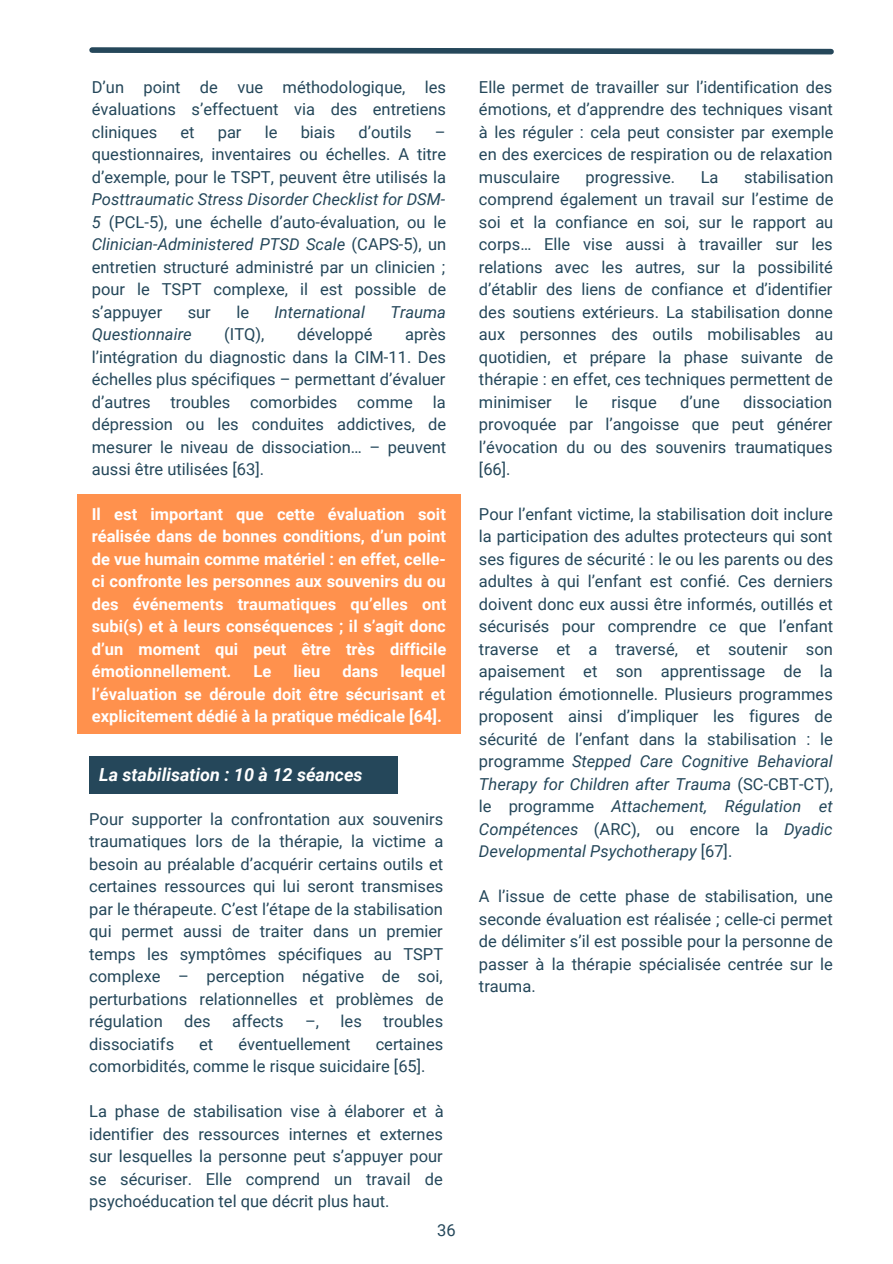
<style>
.page{position:relative;width:893px;height:1264px;background:#fff}
.page>*{position:absolute;margin:0;border:0;box-sizing:border-box;transform-origin:0 0}
.t1{font:italic 700 18px "Roboto";color:#fff}
.t2{font:16.5px/22.5px "Roboto";color:#24475a;text-align:justify}
.t3{font:700 16.5px/22.5px "Roboto";color:#fff;text-align:justify}
.t4{font:italic 16.5px "Roboto";color:#24475a}
.s1{font-style:italic}
</style>
<div class="page">
<svg style="left:89px;top:47px;width:745px;height:8px"></svg>
<div style="left:77px;top:494px;width:384px;height:240px;background:#ff914d"></div>
<div style="left:89px;top:755px;width:309px;height:38px;background:#25475a"></div>
<p class="t2" style="left:92px;top:76px;width:356px">D’un point de vue méthodologique, les évaluations s’effectuent via des entretiens cliniques</p>
<p class="t2" style="left:180px;top:121px;width:16px">et</p>
<p class="t2" style="left:218px;top:121px;width:25px">par</p>
<p class="t2" style="left:265px;top:121px;width:14px">le</p>
<p class="t2" style="left:301px;top:121px;width:36px">biais</p>
<p class="t2" style="left:358px;top:121px;width:54px">d’outils</p>
<p class="t2" style="left:92px;top:121px;width:356px;text-indent:343px">– questionnaires, inventaires ou échelles. A titre d’exemple, pour le TSPT, peuvent être utilisés la <span class="s1">Posttraumatic Stress Disorder Checklist for DSM-5</span> (PCL-5), une échelle d’auto-évaluation, ou le <span class="s1">Clinician-Administered PTSD Scale</span> (CAPS-5), un entretien structuré administré par un clinicien ; pour le TSPT complexe, il est possible de s’appuyer</p>
<p class="t2" style="left:188px;top:301px;width:25px">sur</p>
<p class="t2" style="left:236px;top:301px;width:14px">le</p>
<p class="t4" style="left:274px;top:302px;width:92px">International</p>
<p class="t4" style="left:390px;top:302px;width:57px">Trauma</p>
<p class="t4" style="left:92px;top:325px;width:101px">Questionnaire</p>
<p class="t2" style="left:224px;top:323px;width:42px">(ITQ),</p>
<p class="t2" style="left:297px;top:323px;width:77px">développé</p>
<p class="t2" style="left:92px;top:323px;width:356px;text-indent:313px">après l’intégration du diagnostic dans la CIM-11. Des échelles plus spécifiques – permettant d’évaluer d’autres troubles comorbides comme la dépression ou les conduites addictives, de mesurer le niveau de dissociation… – peuvent aussi être utilisées [63].</p>
<p class="t3" style="left:92px;top:503px;width:356px">Il est important que cette évaluation soit réalisée dans de bonnes conditions, d’un point de vue humain comme matériel : en effet, celle&shy;ci confronte les personnes aux souvenirs du ou des événements traumatiques qu’elles ont subi(s) et à leurs conséquences ; il s’agit donc d’un moment qui peut être très difficile émotionnellement.</p>
<p class="t3" style="left:92px;top:660px;width:355px;text-indent:308px">lequel l’évaluation se déroule doit être sécurisant et explicitement dédié à la pratique médicale [64].</p>
<p class="t3" style="left:253px;top:660px;width:19px">Le</p>
<p class="t3" style="left:293px;top:660px;width:28px">lieu</p>
<p class="t3" style="left:342px;top:660px;width:37px">dans</p>
<p class="t1" style="left:99px;top:764px;width:265px">La stabilisation : 10 à 12 séances</p>
<p class="t2" style="left:89px;top:808px;width:356px">Pour supporter la confrontation aux souvenirs traumatiques lors de la thérapie, la victime a besoin au préalable d’acquérir certains outils et certaines ressources qui lui seront transmises par le thérapeute. C’est l’étape de la stabilisation qui permet aussi de traiter dans un premier temps les symptômes spécifiques au TSPT complexe – perception négative de soi, perturbations relationnelles et problèmes de régulation</p>
<p class="t2" style="left:184px;top:1010px;width:28px">des</p>
<p class="t2" style="left:232px;top:1010px;width:53px">affects</p>
<p class="t2" style="left:305px;top:1010px;width:16px">–,</p>
<p class="t2" style="left:340px;top:1010px;width:23px">les</p>
<p class="t2" style="left:383px;top:1010px;width:61px">troubles</p>
<p class="t2" style="left:89px;top:1032px;width:86px">dissociatifs</p>
<p class="t2" style="left:199px;top:1032px;width:16px">et</p>
<p class="t2" style="left:238px;top:1032px;width:114px">éventuellement</p>
<p class="t2" style="left:89px;top:1032px;width:355px;text-indent:286px">certaines comorbidités, comme le risque suicidaire [65].</p>
<p class="t2" style="left:89px;top:1100px;width:356px">La phase de stabilisation vise à élaborer et à identifier des ressources internes et externes sur lesquelles la personne peut s’appuyer pour se sécuriser. Elle comprend un travail de psychoéducation tel que décrit plus haut.</p>
<p class="t2" style="left:437px;top:1219px;width:20px">36</p>
<p class="t2" style="left:479px;top:76px;width:356px">Elle permet de travailler sur l’identification des émotions, et d’apprendre des techniques visant à les réguler : cela peut consister par exemple en des exercices de respiration ou de relaxation musculaire</p>
<p class="t2" style="left:479px;top:166px;width:356px;text-indent:265px">stabilisation comprend également un travail sur l’estime de soi et la confiance en soi, sur le rapport au corps… Elle vise aussi à travailler sur les relations avec les autres, sur la possibilité d’établir des liens de confiance et d’identifier des soutiens extérieurs. La stabilisation donne aux personnes des outils mobilisables au quotidien, et prépare la phase suivante de thérapie : en effet, ces techniques permettent de minimiser</p>
<p class="t2" style="left:585px;top:166px;width:91px">progressive.</p>
<p class="t2" style="left:700px;top:166px;width:19px">La</p>
<p class="t2" style="left:479px;top:390px;width:355px;text-indent:264px">dissociation provoquée par l’angoisse que peut générer l’évocation du ou des souvenirs traumatiques [66].</p>
<p class="t2" style="left:479px;top:503px;width:356px">Pour l’enfant victime, la stabilisation doit inclure la participation des adultes protecteurs qui sont ses figures de sécurité : le ou les parents ou des adultes à qui l’enfant est confié. Ces derniers doivent donc eux aussi être informés, outillés et sécurisés pour comprendre ce que l’enfant traverse et a traversé, et soutenir son apaisement et son apprentissage de la régulation émotionnelle. Plusieurs programmes proposent ainsi d’impliquer les figures de sécurité de l’enfant dans la stabilisation : le programme <span class="s1">Stepped Care Cognitive Behavioral Therapy for Children after Trauma</span> (SC-CBT-CT), le programme <span class="s1">Attachement, Régulation et Compétences</span> (ARC), ou encore la <span class="s1">Dyadic Developmental Psychotherapy</span> [67].</p>
<p class="t2" style="left:479px;top:885px;width:355px">A l’issue de cette phase de stabilisation, une seconde évaluation est réalisée ; celle-ci permet de délimiter s’il est possible pour la personne de passer à la thérapie spécialisée centrée sur le trauma.</p>
<p class="t2" style="left:575px;top:390px;width:14px">le</p>
<p class="t2" style="left:611px;top:390px;width:47px">risque</p>
<p class="t2" style="left:680px;top:390px;width:41px">d’une</p>
</div>
